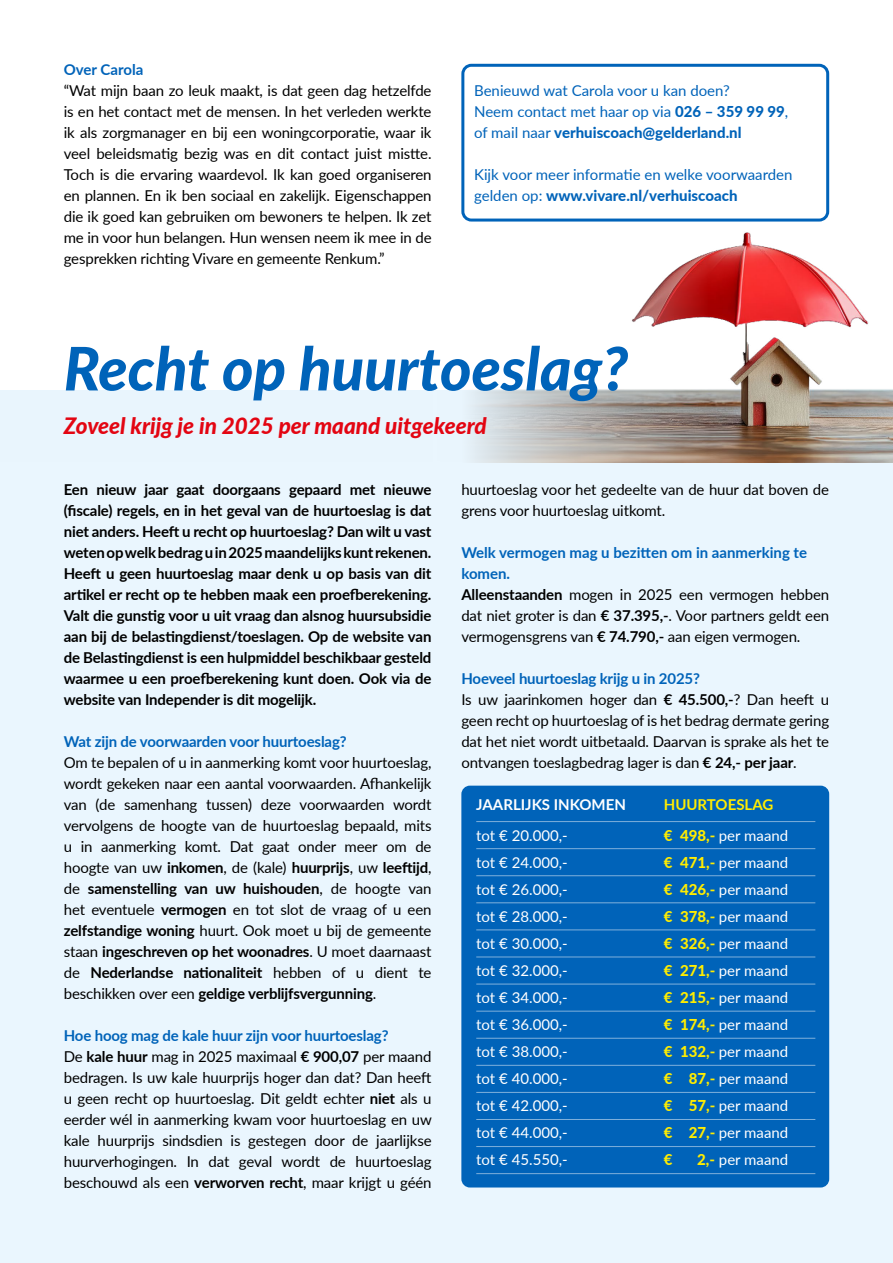
<style>
.page{position:relative;width:893px;height:1263px;background:#fff}
.page>*{position:absolute;margin:0;border:0;box-sizing:border-box;transform-origin:0 0}
.t1{font:italic 800 60px "Lato";color:#0063b9}
.t2{font:italic 800 22.5px "Lato";color:#e30512}
.t3{font:15px/21px "Lato";letter-spacing:-.01em;color:#000}
.t4{font:700 15px/21px "Lato";letter-spacing:-.01em;color:#000;text-align:justify}
.t5{font:15px "Lato";color:#fff}
.t6{font:15px/21px "Lato";color:#0063b9}
.t7{font:700 15px "Lato";letter-spacing:-.01em;color:#0063b9}
.t8{font:700 15px "Lato";color:#fff}
.t9{font:700 15px "Lato";color:#ffed00}
.t10{font:800 15px "Lato";color:#ffed00}
.s1{font-weight:800}
.s2{font-weight:700}
.s3{font-weight:700;color:#0063b9}
.s4{font-weight:800;color:#ffed00}
</style>
<div class="page">
<div style="left:0;top:390px;width:893px;height:873px;background:#eaf6fe"></div>
<div style="left:461px;top:64px;width:368px;height:158px;border:3px solid #0063b9;border-radius:9px"></div>
<div style="left:461px;top:786px;width:368px;height:401px;background:#0063b9;border-radius:9px"></div>
<hr style="left:476px;top:821px;width:339px;height:1px;background:#fff">
<hr style="left:476px;top:902px;width:339px;height:1px;background:#fff">
<hr style="left:476px;top:984px;width:339px;height:1px;background:#fff">
<hr style="left:476px;top:1065px;width:339px;height:1px;background:#fff">
<hr style="left:476px;top:1146px;width:339px;height:1px;background:#fff">
<hr style="left:476px;top:848px;width:339px;height:1px;background:#fff">
<hr style="left:476px;top:929px;width:339px;height:1px;background:#fff">
<hr style="left:476px;top:1011px;width:339px;height:1px;background:#fff">
<hr style="left:476px;top:1092px;width:339px;height:1px;background:#fff">
<hr style="left:476px;top:1173px;width:339px;height:1px;background:#fff">
<hr style="left:476px;top:875px;width:339px;height:1px;background:#fff">
<hr style="left:476px;top:956px;width:339px;height:1px;background:#fff">
<hr style="left:476px;top:1038px;width:339px;height:1px;background:#fff">
<hr style="left:476px;top:1119px;width:339px;height:1px;background:#fff">
<img style="left:461px;top:200px;width:432px;height:263px">
<p class="t7" style="left:64px;top:59px;width:81px">Over Carola</p>
<p class="t3" style="left:64px;top:79px;width:369px;text-align:justify">“Wat mijn baan zo leuk maakt, is dat geen dag hetzelfde is en het contact met de mensen. In het verleden werkte ik als zorgmanager en bij een woningcorporatie, waar ik veel beleidsmatig bezig was en dit contact juist mistte.<br>Toch is die ervaring waardevol. Ik kan goed organiseren en plannen. En ik ben sociaal en zakelijk. Eigenschappen die ik goed kan gebruiken om bewoners te helpen. Ik zet me in voor hun belangen. Hun wensen neem ik mee in de gesprekken richting Vivare en gemeente Renkum.”</p>
<p class="t6" style="left:474px;top:79px;width:316px">Benieuwd wat Carola voor u kan doen?<br>Neem contact met haar op via <span class="s1">026 – 359 99 99</span>, of mail naar <span class="s1">verhuiscoach@gelderland.nl</span></p>
<p class="t6" style="left:474px;top:163px;width:320px">Kijk voor meer informatie en welke voorwaarden gelden op: <span class="s1">www.vivare.nl/verhuiscoach</span></p>
<h1 class="t1" style="left:64px;top:324px;width:566px">Recht op huurtoeslag?</h1>
<h2 class="t2" style="left:64px;top:409px;width:424px">Zoveel krijg je in 2025 per maand uitgekeerd</h2>
<p class="t4" style="left:64px;top:478px;width:369px">Een nieuw jaar gaat doorgaans gepaard met nieuwe (fiscale) regels, en in het geval van de huurtoeslag is dat niet anders. Heeft u recht op huurtoeslag? Dan wilt u vast weten op welk bedrag u in 2025 maandelijks kunt rekenen.<br>Heeft u geen huurtoeslag maar denk u op basis van dit artikel er recht op te hebben maak een proefberekening.<br>Valt die gunstig voor u uit vraag dan alsnog huursubsidie aan bij de belastingdienst/toeslagen. Op de website van de Belastingdienst is een hulpmiddel beschikbaar gesteld waarmee u een proefberekening kunt doen. Ook via de website van Independer is dit mogelijk.</p>
<p class="t7" style="left:64px;top:731px;width:284px">Wat zijn de voorwaarden voor huurtoeslag?</p>
<p class="t3" style="left:64px;top:751px;width:369px;text-align:justify">Om te bepalen of u in aanmerking komt voor huurtoeslag, wordt gekeken naar een aantal voorwaarden. Afhankelijk van (de samenhang tussen) deze voorwaarden wordt vervolgens de hoogte van de huurtoeslag bepaald, mits u in aanmerking komt. Dat gaat onder meer om de hoogte van uw <span class="s2">inkomen</span>, de (kale) <span class="s2">huurprijs</span>, uw <span class="s2">leeftijd</span>, de <span class="s2">samenstelling van uw huishouden</span>, de hoogte van het eventuele <span class="s2">vermogen</span> en tot slot de vraag of u een <span class="s2">zelfstandige woning</span> huurt. Ook moet u bij de gemeente staan <span class="s2">ingeschreven op het woonadres</span>. U moet daarnaast de <span class="s2">Nederlandse nationaliteit</span> hebben of u dient te beschikken over een <span class="s2">geldige verblijfsvergunning</span>.</p>
<p class="t3" style="left:64px;top:1024px;width:370px"><span class="s3">Hoe hoog mag de kale huur zijn voor huurtoeslag?<br></span>De <span class="s2">kale huur</span> mag in 2025 maximaal <span class="s2">€ 900,07</span> per maand bedragen. Is uw kale huurprijs hoger dan dat? Dan heeft u geen recht op huurtoeslag. Dit geldt echter <span class="s2">niet</span> als u eerder wél in aanmerking kwam voor huurtoeslag en uw kale huurprijs sindsdien is gestegen door de jaarlijkse huurverhogingen. In dat geval wordt de huurtoeslag beschouwd als een <span class="s2">verworven recht</span>, maar krijgt u géén</p>
<p class="t3" style="left:461px;top:478px;width:369px">huurtoeslag voor het gedeelte van de huur dat boven de grens voor huurtoeslag uitkomt.</p>
<p class="t3" style="left:461px;top:541px;width:369px"><span class="s3">Welk vermogen mag u bezitten om in aanmerking te komen.<br></span><span class="s2">Alleenstaanden</span> mogen in 2025 een vermogen hebben dat niet groter is dan <span class="s2">€ 37.395,-</span>. Voor partners geldt een vermogensgrens van <span class="s2">€ 74.790,-</span> aan eigen vermogen.</p>
<p class="t3" style="left:461px;top:667px;width:369px"><span class="s3">Hoeveel huurtoeslag krijg u in 2025?<br></span>Is uw jaarinkomen hoger dan <span class="s2">€ 45.500,-</span>? Dan heeft u geen recht op huurtoeslag of is het bedrag dermate gering dat het niet wordt uitbetaald. Daarvan is sprake als het te ontvangen toeslagbedrag lager is dan <span class="s2">€ 24,- per jaar</span>.</p>
<p class="t8" style="left:476px;top:793px;width:151px">JAARLIJKS INKOMEN</p>
<p class="t9" style="left:664px;top:793px;width:111px">HUURTOESLAG</p>
<p class="t5" style="left:476px;top:825px;width:93px">tot € 20.000,-</p>
<p class="t5" style="left:664px;top:825px;width:126px"><span class="s4">€ 498,-</span> per maand</p>
<p class="t5" style="left:476px;top:852px;width:93px">tot € 24.000,-</p>
<p class="t5" style="left:664px;top:852px;width:126px"><span class="s4">€ 471,-</span> per maand</p>
<p class="t5" style="left:476px;top:879px;width:93px">tot € 26.000,-</p>
<p class="t5" style="left:664px;top:879px;width:126px"><span class="s4">€ 426,-</span> per maand</p>
<p class="t5" style="left:476px;top:906px;width:93px">tot € 28.000,-</p>
<p class="t5" style="left:664px;top:906px;width:126px"><span class="s4">€ 378,-</span> per maand</p>
<p class="t5" style="left:476px;top:933px;width:93px">tot € 30.000,-</p>
<p class="t5" style="left:664px;top:933px;width:126px"><span class="s4">€ 326,-</span> per maand</p>
<p class="t5" style="left:476px;top:960px;width:93px">tot € 32.000,-</p>
<p class="t5" style="left:664px;top:960px;width:126px"><span class="s4">€ 271,-</span> per maand</p>
<p class="t5" style="left:476px;top:987px;width:93px">tot € 34.000,-</p>
<p class="t5" style="left:664px;top:987px;width:126px"><span class="s4">€ 215,-</span> per maand</p>
<p class="t5" style="left:476px;top:1014px;width:93px">tot € 36.000,-</p>
<p class="t5" style="left:664px;top:1014px;width:126px"><span class="s4">€ 174,-</span> per maand</p>
<p class="t5" style="left:476px;top:1041px;width:93px">tot € 38.000,-</p>
<p class="t5" style="left:664px;top:1041px;width:126px"><span class="s4">€ 132,-</span> per maand</p>
<p class="t5" style="left:476px;top:1068px;width:93px">tot € 40.000,-</p>
<p class="t5" style="left:664px;top:1068px;width:126px"><span class="s4">€ 87,-</span> per maand</p>
<p class="t5" style="left:476px;top:1095px;width:93px">tot € 42.000,-</p>
<p class="t5" style="left:664px;top:1095px;width:126px"><span class="s4">€ 57,-</span> per maand</p>
<p class="t5" style="left:476px;top:1122px;width:93px">tot € 44.000,-</p>
<p class="t5" style="left:664px;top:1122px;width:126px"><span class="s4">€ 27,-</span> per maand</p>
<p class="t5" style="left:476px;top:1149px;width:93px">tot € 45.550,-</p>
<p class="t10" style="left:664px;top:1149px;width:10px">€</p>
<p class="t5" style="left:697px;top:1149px;width:92px"><span class="s4">2,-</span> per maand</p>
</div>
